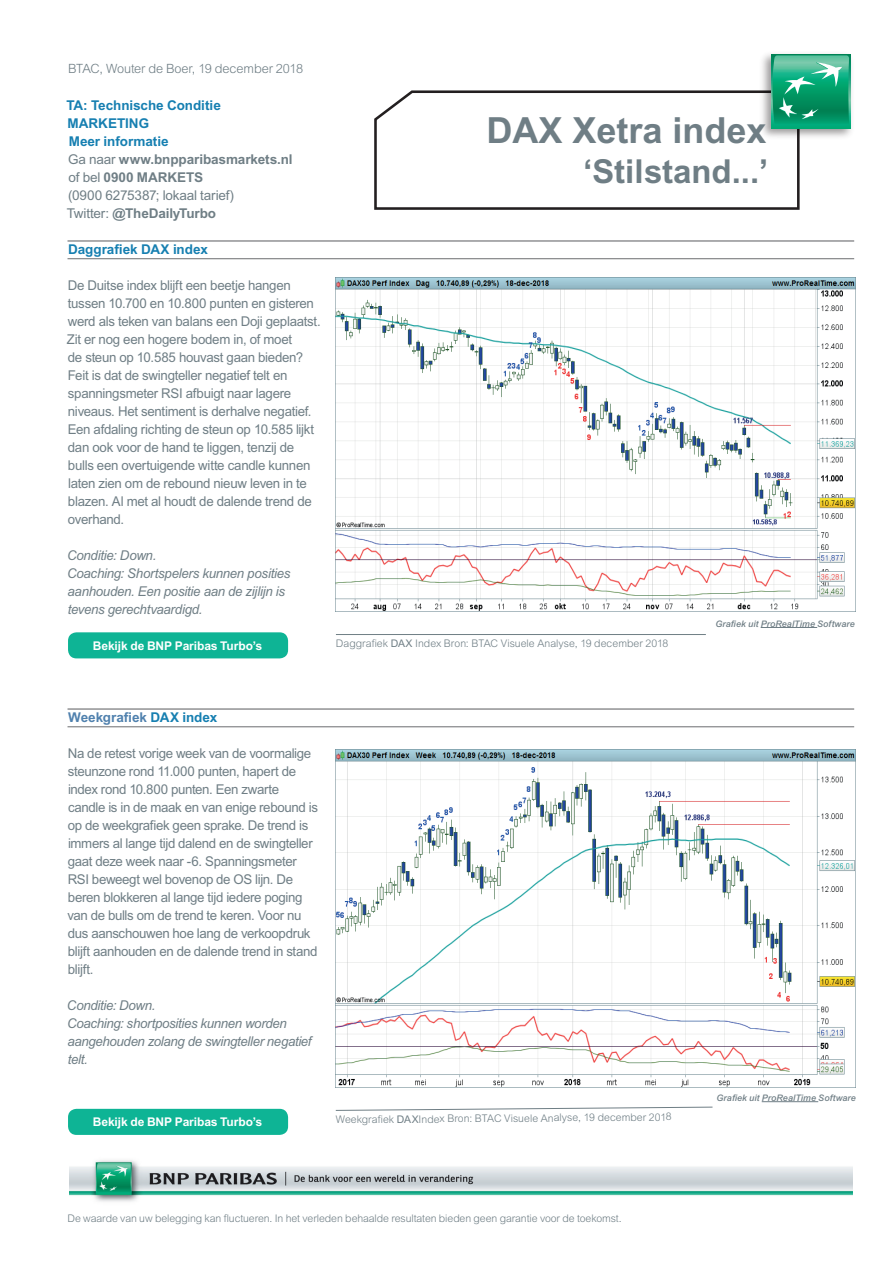
<style>
.page{position:relative;width:893px;height:1263px;background:#fff}
.page>*{position:absolute;margin:0;border:0;box-sizing:border-box;transform-origin:0 0}
.t1{font:700 36px "Arial MT Std";color:#6f7e85}
.t2{font:700 33px "Arial MT Std";color:#6f7e85}
.t3{font:13.5px/18px "Arial MT Std";letter-spacing:-.025em;color:#6f7e85}
.t4{font:italic 13.5px/18px "Arial MT Std";letter-spacing:-.025em;color:#6f7e85}
.t5{font:700 13.5px/18px "Arial MT Std";letter-spacing:-.005em;color:#6f7e85}
.t6{font:700 13.5px/18px "Arial MT Std";letter-spacing:-.005em;color:#167fb1}
.t7{font:700 13.5px "Arial MT Std";letter-spacing:-.005em;color:#5081ae}
.t8{font:300 12.75px "Arial MT Std";letter-spacing:-.01em;color:#6f7e85}
.t9{font:700 12px "Arial MT Std";letter-spacing:-.01em;color:#fff}
.t10{font:300 10.5px "Arial MT Std";letter-spacing:-.01em;color:#6f7e85}
.t11{font:italic 500 9px "Arial MT Std";letter-spacing:.01em;color:#6f7e85}
.s1{color:#167fb1}
.s2{font-weight:400}
</style>
<div class="page">
<hr style="left:68px;top:240px;width:786px;height:2px;background:#6c6d70">
<hr style="left:68px;top:258px;width:786px;height:1px;background:#6c6d70">
<hr style="left:68px;top:708px;width:786px;height:2px;background:#6c6d70">
<hr style="left:68px;top:726px;width:786px;height:1px;background:#6c6d70">
<img style="left:336px;top:278px;width:519px;height:333px">
<img style="left:336px;top:749px;width:519px;height:338px">
<hr style="left:336px;top:634px;width:370px;height:1px;background:#6f7e85">
<svg style="left:335px;top:1107px;width:378px;height:4px"></svg>
<div style="left:68px;top:632px;width:220px;height:26px;background:#0eb495;border-radius:9px"></div>
<div style="left:68px;top:1109px;width:220px;height:26px;background:#0eb495;border-radius:9px"></div>
<img style="left:70px;top:1160px;width:783px;height:42px">
<svg style="left:374px;top:90px;width:426px;height:120px"></svg>
<img style="left:756px;top:54px;width:96px;height:88px">
<svg style="left:771px;top:54px;width:80px;height:74px"></svg>
<svg style="left:772px;top:55px;width:77px;height:71px;background:#2cab81"></svg>
<hr style="left:761px;top:627px;width:56px;height:1px;background:#6f7e85">
<hr style="left:762px;top:1101px;width:56px;height:1px;background:#6f7e85">
<p class="t8" style="left:68px;top:62px;width:237px">BTAC, Wouter de Boer, 19 december 2018</p>
<p class="t6" style="left:66px;top:96px;width:156px">TA: Technische Conditie<br>MARKETING</p>
<p class="t5" style="left:67px;top:132px;width:227px"><span class="s1">Meer informatie<br></span><span class="s2">Ga naar</span> www.bnpparibasmarkets.nl <span class="s2">of bel</span> 0900 MARKETS<br><span class="s2">(0900 6275387; lokaal tarief)<br>Twitter:</span> @TheDailyTurbo</p>
<p class="t6" style="left:68px;top:240px;width:141px">Daggrafiek DAX index</p>
<p class="t3" style="left:67px;top:276px;width:255px">De Duitse index blijft een beetje hangen tussen 10.700 en 10.800 punten en gisteren werd als teken van balans een Doji geplaatst.<br>Zit er nog een hogere bodem in, of moet<br>de steun op 10.585 houvast gaan bieden?<br>Feit is dat de swingteller negatief telt en spanningsmeter RSI afbuigt naar lagere niveaus. Het sentiment is derhalve negatief.<br>Een afdaling richting de steun op 10.585 lijkt dan ook voor de hand te liggen, tenzij de bulls een overtuigende witte candle kunnen laten zien om de rebound nieuw leven in te blazen. Al met al houdt de dalende trend de overhand.</p>
<p class="t4" style="left:67px;top:546px;width:225px">Conditie: Down.<br>Coaching: Shortspelers kunnen posities aanhouden. Een positie aan de zijlijn is tevens gerechtvaardigd.</p>
<p class="t9" style="left:93px;top:639px;width:171px">Bekijk de BNP Paribas Turbo’s</p>
<h1 class="t1" style="left:486px;top:109px;width:282px">DAX Xetra index</h1>
<h2 class="t2" style="left:583px;top:152px;width:187px">‘Stilstand...’</h2>
<p class="t10" style="left:336px;top:638px;width:334px">Daggrafiek <span class="s2">DAX</span> Index Bron: BTAC Visuele Analyse, 19 december 2018</p>
<p class="t11" style="left:715px;top:618px;width:141px">Grafiek uit ProRealTime Software</p>
<p class="t7" style="left:68px;top:710px;width:151px">Weekgrafiek <span class="s1">DAX index</span></p>
<p class="t3" style="left:67px;top:744px;width:252px">Na de retest vorige week van de voormalige steunzone rond 11.000 punten, hapert de index rond 10.800 punten. Een zwarte candle is in de maak en van enige rebound is op de weekgrafiek geen sprake. De trend is immers al lange tijd dalend en de swingteller gaat deze week naar -6. Spanningsmeter RSI beweegt wel bovenop de OS lijn. De beren blokkeren al lange tijd iedere poging van de bulls om de trend te keren. Voor nu dus aanschouwen hoe lang de verkoopdruk blijft aanhouden en de dalende trend in stand blijft.</p>
<p class="t4" style="left:67px;top:996px;width:246px">Conditie: Down.<br>Coaching: shortposities kunnen worden aangehouden zolang de swingteller negatief telt.</p>
<p class="t9" style="left:93px;top:1115px;width:171px">Bekijk de BNP Paribas Turbo’s</p>
<p class="t10" style="left:336px;top:1115px;width:337px;rotate:-1deg">Weekgrafi ek <span class="s2">DAX</span>Index Bron: BTAC Visuele Analyse, 19 december 2018</p>
<p class="t11" style="left:716px;top:1092px;width:141px">Grafiek uit ProRealTime Software</p>
<p class="t10" style="left:68px;top:1212px;width:556px">De waarde van uw belegging kan fluctueren. In het verleden behaalde resultaten bieden geen garantie voor de toekomst.</p>
</div>
